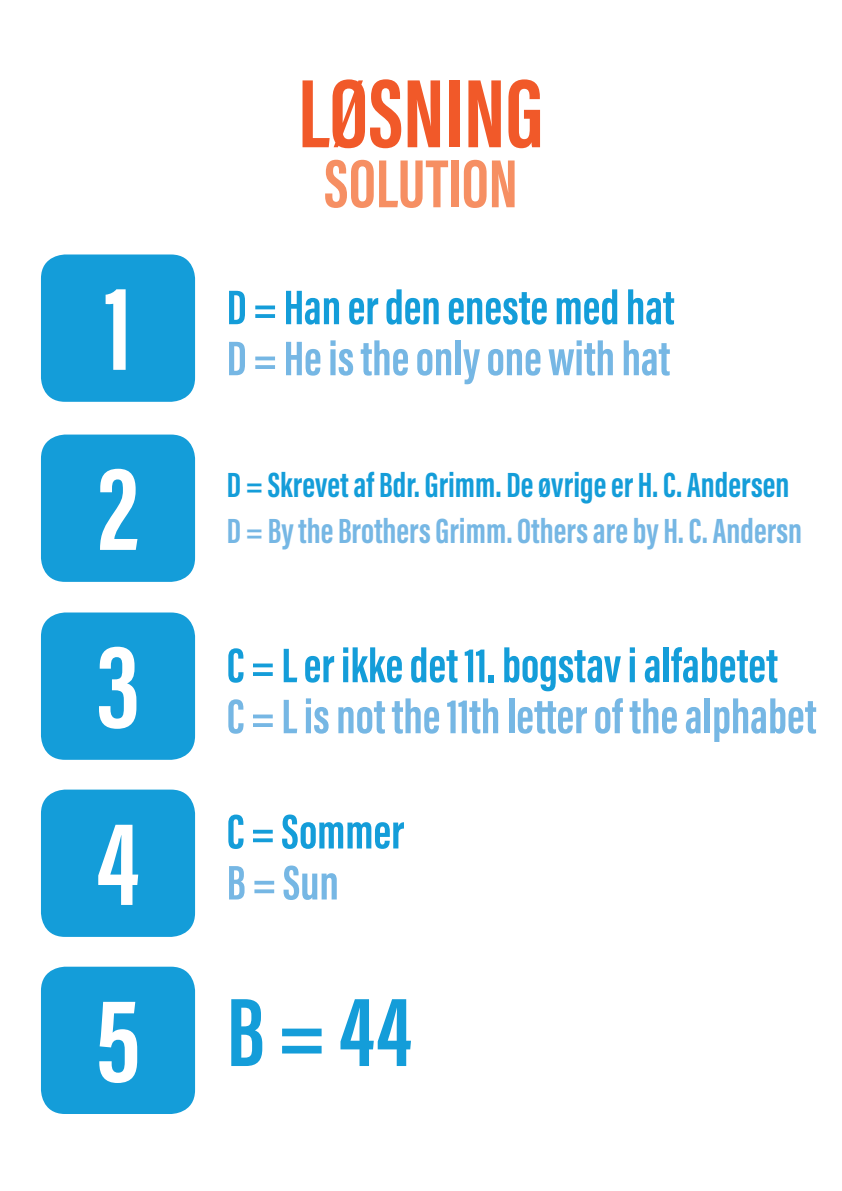
<style>
.page{position:relative;width:842px;height:1191px;background:#fff}
.page>*{position:absolute;margin:0;border:0;box-sizing:border-box;transform-origin:0 0}
.t1{font:700 120px/177.9px "Acumin Pro Extra Cond";color:#fff}
.t2{font:700 100px "Acumin Pro Extra Cond";color:#f15929}
.t3{font:700 100px "Acumin Pro Extra Cond";color:#149dd9}
.t4{font:700 70px "Acumin Pro Extra Cond";color:#f68f63}
.t5{font:700 50px "Acumin Pro Extra Cond";color:#149dd9}
.t6{font:700 50px "Acumin Pro Extra Cond";color:#76b7e4}
.t7{font:700 36px "Acumin Pro Extra Cond";color:#149dd9}
.t8{font:700 36px "Acumin Pro Extra Cond";color:#76b7e4}
.s1{font-size:120px;color:#fff}
</style>
<div class="page">
<div style="left:41px;top:254px;width:154px;height:148px;background:#149dd9;border-radius:24px"></div>
<div style="left:41px;top:434px;width:154px;height:148px;background:#149dd9;border-radius:24px"></div>
<div style="left:41px;top:612px;width:154px;height:148px;background:#149dd9;border-radius:24px"></div>
<div style="left:41px;top:789px;width:154px;height:148px;background:#149dd9;border-radius:24px"></div>
<div style="left:41px;top:966px;width:154px;height:148px;background:#149dd9;border-radius:24px"></div>
<h1 class="t1" style="left:104px;top:239px;width:29px">1</h1>
<h1 class="t1" style="left:96px;top:419px;width:45px">2<br>3</h1>
<h2 class="t2" style="left:298px;top:52px;width:247px">LØSNING</h2>
<h3 class="t4" style="left:324px;top:141px;width:195px">SOLUTION</h3>
<p class="t5" style="left:227px;top:277px;width:449px">D = Han er den eneste med hat</p>
<p class="t6" style="left:227px;top:328px;width:445px">D = He is the only one with hat</p>
<p class="t7" style="left:227px;top:462px;width:564px">D = Skrevet af Bdr. Grimm. De øvrige er H. C. Andersen</p>
<p class="t8" style="left:227px;top:508px;width:577px">D = By the Brothers Grimm. Others are by H. C. Andersn</p>
<p class="t5" style="left:227px;top:634px;width:552px">C = L er ikke det 11. bogstav i alfabetet</p>
<p class="t6" style="left:227px;top:685px;width:591px">C = L is not the 11th letter of the alphabet</p>
<h1 class="t1" style="left:96px;top:774px;width:45px">4</h1>
<p class="t5" style="left:227px;top:801px;width:179px">C = Sommer</p>
<p class="t6" style="left:227px;top:852px;width:114px">B = Sun</p>
<h2 class="t3" style="left:96px;top:971px;width:318px"><span class="s1">5</span> B = 44</h2>
</div>
